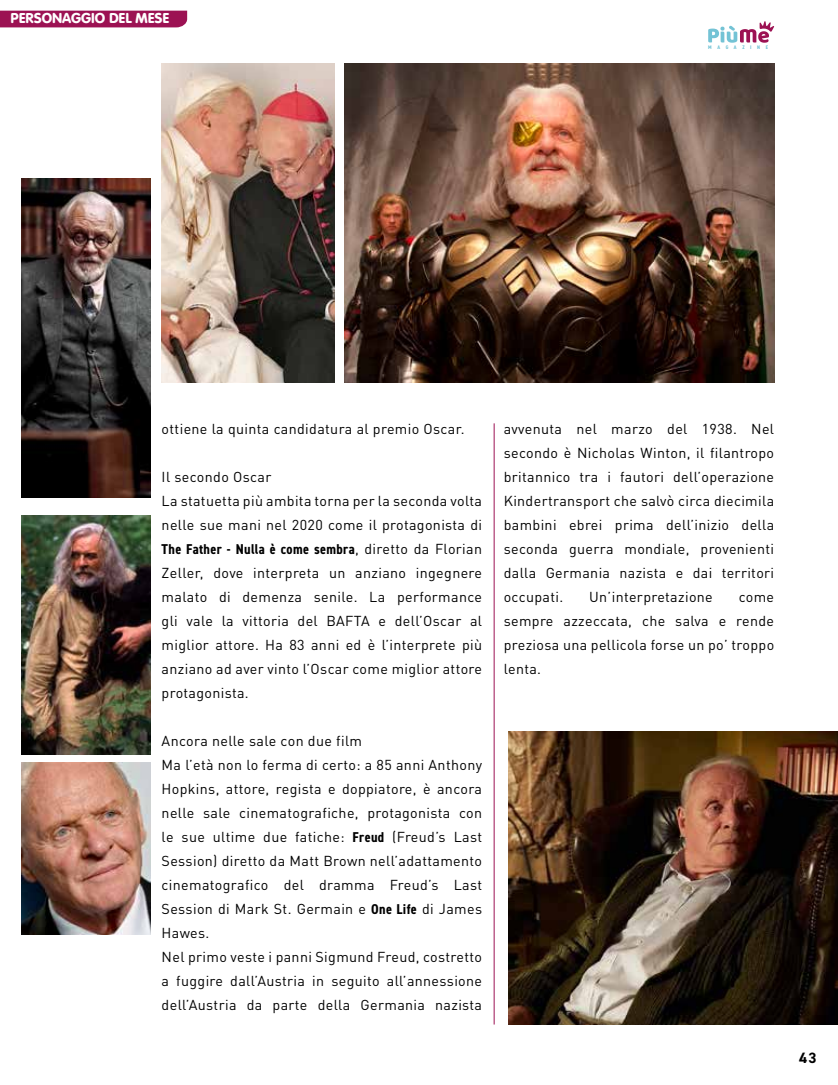
<style>
.page{position:relative;width:838px;height:1085px;background:#fff}
.page>*{position:absolute;margin:0;border:0;box-sizing:border-box;transform-origin:0 0}
.t1{font:15px "VAG Rundschrift D";color:#fff}
.t2{font:700 15px "DIN2014";color:#000}
.t3{font:14.25px/24px "DIN Pro";letter-spacing:.025em;color:#000;text-align:justify}
.t4{font:700 condensed 14.25px "DIN2014";letter-spacing:.025em;color:#000}
.t5{font:700 condensed 5.25px "DIN2014";letter-spacing:1.085em;color:#71c2d5}
.s1{font-family:"DIN Pro";font-weight:400;font-stretch:normal}
.s2{font-family:"DIN2014";font-weight:700;font-stretch:condensed}
</style>
<div class="page">
<svg style="left:708px;top:21px;width:66px;height:22px"></svg>
<img style="left:344px;top:64px;width:430px;height:318px">
<img style="left:162px;top:64px;width:172px;height:318px">
<img style="left:21px;top:179px;width:129px;height:318px">
<img style="left:21px;top:515px;width:129px;height:239px">
<img style="left:21px;top:762px;width:129px;height:172px">
<img style="left:508px;top:731px;width:330px;height:293px">
<div style="left:0;top:11px;width:187px;height:16px;background:#9c1253"></div>
<hr style="left:493px;top:423px;width:1px;height:601px;background:#9c1253">
<p class="t1" style="left:11px;top:9px;width:160px">PERSONAGGIO DEL MESE</p>
<p class="t5" style="left:708px;top:43px;width:62px">MAGAZINE</p>
<p class="t3" style="left:162px;top:415px;width:305px">ottiene la quinta candidatura al premio Oscar.</p>
<p class="t3" style="left:162px;top:463px;width:322px;text-align:left">Il secondo Oscar<br>La statuetta più ambita torna per la seconda volta nelle sue mani nel 2020 come il protagonista di</p>
<p class="t4" style="left:162px;top:539px;width:322px">The Father - Nulla è come sembra<span class="s1">, diretto da Florian</span></p>
<p class="t3" style="left:162px;top:559px;width:322px">Zeller, dove interpreta un anziano ingegnere malato di demenza senile. La performance gli vale la vittoria del BAFTA e dell’Oscar al miglior attore. Ha 83 anni ed è l’interprete più anziano ad aver vinto l’Oscar come miglior attore protagonista.</p>
<p class="t3" style="left:162px;top:727px;width:322px;text-align:left">Ancora nelle sale con due film<br>Ma l’età non lo ferma di certo: a 85 anni Anthony Hopkins, attore, regista e doppiatore, è ancora nelle sale cinematografiche, protagonista con le sue ultime due fatiche: <span class="s2">Freud</span> (Freud’s Last Session) diretto da Matt Brown nell’adattamento cinematografico del dramma Freud’s Last Session di Mark St. Germain e <span class="s2">One Life</span> di James Hawes.<br>Nel primo veste i panni Sigmund Freud, costretto a fuggire dall’Austria in seguito all’annessione dell’Austria da parte della Germania nazista</p>
<p class="t3" style="left:503px;top:415px;width:272px">avvenuta nel marzo del 1938. Nel secondo è Nicholas Winton, il filantropo britannico tra i fautori dell’operazione Kindertransport che salvò circa diecimila bambini ebrei prima dell’inizio della seconda guerra mondiale, provenienti dalla Germania nazista e dai territori occupati.</p>
<p class="t3" style="left:589px;top:583px;width:125px">Un’interpretazione</p>
<p class="t3" style="left:503px;top:583px;width:272px;text-indent:235px">come sempre azzeccata, che salva e rende preziosa una pellicola forse un po’ troppo lenta.</p>
<p class="t2" style="left:799px;top:1047px;width:19px">43</p>
</div>
